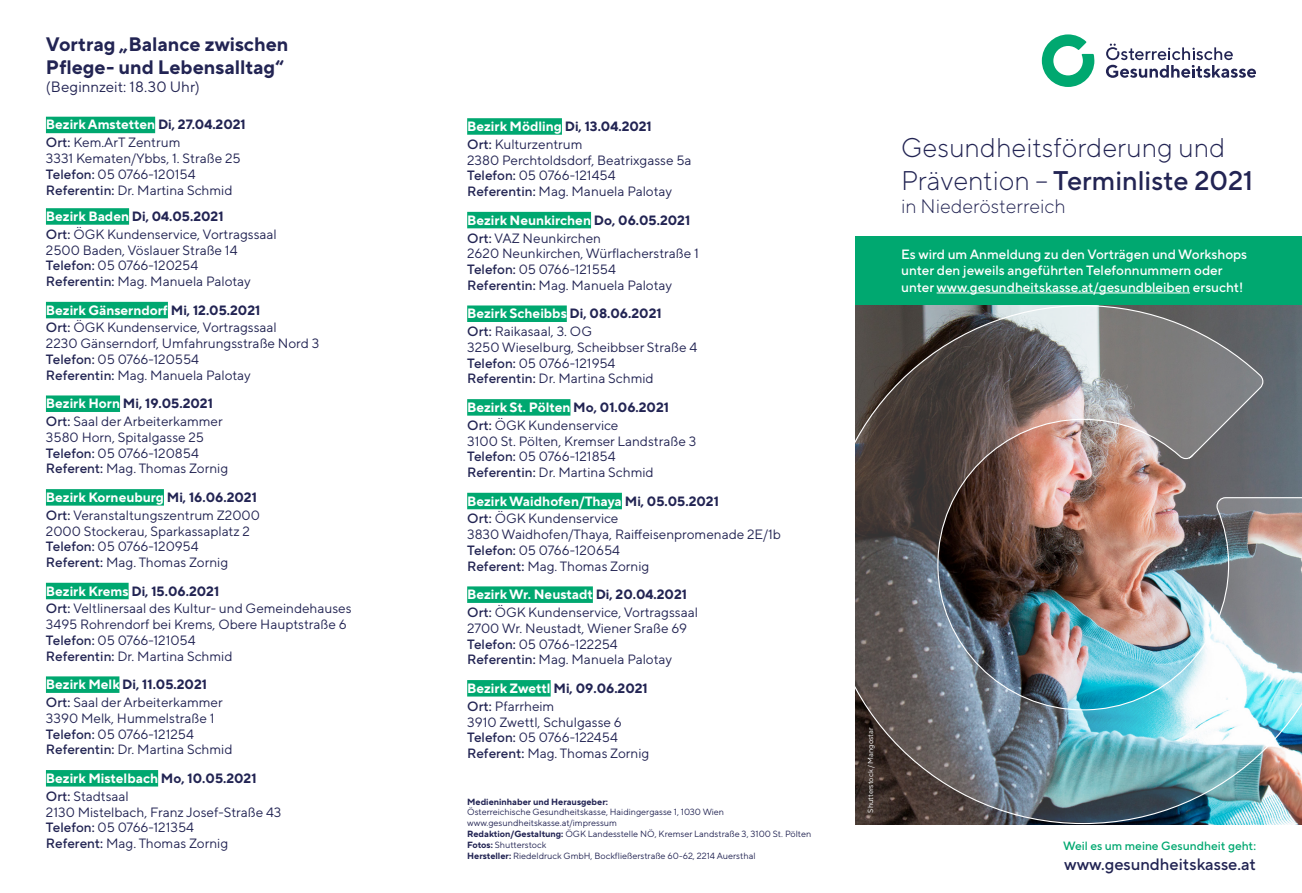
<style>
.page{position:relative;width:1302px;height:893px;background:#fff}
.page>*{position:absolute;margin:0;border:0;box-sizing:border-box;transform-origin:0 0}
.t1{font:300 27px/32.4px "TT Norms Pro";color:#222453}
.t2{font:700 19.5px/23.4px "TT Norms Pro";color:#222453}
.t3{font:300 19.5px "TT Norms Pro";color:#222453}
.t4{font:500 16.5px "TT Norms Pro";color:#222453}
.t5{font:15px "TT Norms Pro";color:#222453}
.t6{font:13.5px/15.8px "TT Norms Pro";color:#222453}
.t7{font:700 13.5px/17.9px "TT Norms Pro";color:#fff}
.t8{font:500 13.5px/16.2px "TT Norms Pro";color:#fff}
.t9{font:700 13.5px/17.9px "TT Norms Pro";color:#222453}
.t10{font:500 12px "TT Norms Pro";color:#00a870}
.t11{font:9px/10.8px "TT Norms Pro";color:#222453}
.t12{font:700 9px "TT Norms Pro";color:#222453}
.t13{font:7.5px "TT Norms Pro";color:#fff}
.s1{color:#222453}
.s2{font-weight:500;color:#222453}
.s3{font-weight:400;color:#222453}
.s4{font-weight:500}
.s5{font-weight:700;color:#fff}
.s6{font-weight:700}
.s7{color:#fff}
.s8{font-weight:400}
</style>
<div class="page">
<div style="left:46px;top:117px;width:109px;height:16px;background:#00a870"></div>
<div style="left:46px;top:208px;width:83px;height:17px;background:#00a870"></div>
<div style="left:46px;top:302px;width:122px;height:16px;background:#00a870"></div>
<div style="left:46px;top:395px;width:74px;height:17px;background:#00a870"></div>
<div style="left:46px;top:489px;width:118px;height:17px;background:#00a870"></div>
<div style="left:46px;top:583px;width:83px;height:16px;background:#00a870"></div>
<div style="left:46px;top:676px;width:73px;height:17px;background:#00a870"></div>
<div style="left:46px;top:770px;width:112px;height:16px;background:#00a870"></div>
<div style="left:467px;top:118px;width:95px;height:17px;background:#00a870"></div>
<div style="left:467px;top:212px;width:124px;height:16px;background:#00a870"></div>
<div style="left:467px;top:305px;width:99px;height:17px;background:#00a870"></div>
<div style="left:467px;top:399px;width:103px;height:17px;background:#00a870"></div>
<div style="left:467px;top:493px;width:155px;height:16px;background:#00a870"></div>
<div style="left:467px;top:586px;width:125px;height:17px;background:#00a870"></div>
<div style="left:467px;top:680px;width:83px;height:16px;background:#00a870"></div>
<svg style="left:1041px;top:34px;width:53px;height:53px"></svg>
<svg style="left:1106px;top:44px;width:149px;height:34px"></svg>
<img style="left:855px;top:305px;width:446px;height:520px">
<div style="left:855px;top:236px;width:446px;height:69px;background:#00a870"></div>
<hr style="left:936px;top:293px;width:253px;height:1px;background:#fff">
<h2 class="t2" style="left:46px;top:32px;width:244px">Vortrag „Balance zwischen<br>Pflege- und Lebensalltag“</h2>
<p class="t5" style="left:46px;top:78px;width:155px">(Beginnzeit: 18.30 Uhr)</p>
<p class="t7" style="left:46px;top:115px;width:201px">Bezirk Amstetten <span class="s1">Di, 27.04.2021<br></span><span class="s2">Ort:</span> <span class="s3">Kem.ArT Zentrum</span></p>
<p class="t6" style="left:46px;top:150px;width:196px">3331 Kematen/Ybbs, 1. Straße 25<br><span class="s4">Telefon:</span> 05 0766-120154<br><span class="s4">Referentin:</span> Dr. Martina Schmid</p>
<p class="t6" style="left:46px;top:207px;width:232px;line-height:17.9px"><span class="s5">Bezirk Baden</span> <span class="s6">Di, 04.05.2021<br></span><span class="s4">Ort:</span> ÖGK Kundenservice, Vortragssaal</p>
<p class="t6" style="left:46px;top:241px;width:206px">2500 Baden, Vöslauer Straße 14<br><span class="s4">Telefon:</span> 05 0766-120254<br><span class="s4">Referentin:</span> Mag. Manuela Palotay</p>
<p class="t6" style="left:46px;top:300px;width:232px;line-height:17.9px"><span class="s5">Bezirk Gänserndorf</span> <span class="s6">Mi, 12.05.2021<br></span><span class="s4">Ort:</span> ÖGK Kundenservice, Vortragssaal</p>
<p class="t6" style="left:46px;top:335px;width:275px">2230 Gänserndorf, Umfahrungsstraße Nord 3<br><span class="s4">Telefon:</span> 05 0766-120554<br><span class="s4">Referentin:</span> Mag. Manuela Palotay</p>
<p class="t6" style="left:46px;top:394px;width:178px;line-height:17.9px"><span class="s5">Bezirk Horn</span> <span class="s6">Mi, 19.05.2021<br></span><span class="s4">Ort:</span> Saal der Arbeiterkammer</p>
<p class="t6" style="left:46px;top:429px;width:184px">3580 Horn, Spitalgasse 25<br><span class="s4">Telefon:</span> 05 0766-120854<br><span class="s4">Referent:</span> Mag. Thomas Zornig</p>
<p class="t6" style="left:46px;top:488px;width:215px;line-height:17.9px"><span class="s5">Bezirk Korneuburg</span> <span class="s6">Mi, 16.06.2021<br></span><span class="s4">Ort:</span> Veranstaltungszentrum Z2000</p>
<p class="t6" style="left:46px;top:522px;width:205px">2000 Stockerau, Sparkassaplatz 2<br><span class="s4">Telefon:</span> 05 0766-120954<br><span class="s4">Referent:</span> Mag. Thomas Zornig</p>
<p class="t6" style="left:46px;top:581px;width:307px;line-height:17.9px"><span class="s5">Bezirk Krems</span> <span class="s6">Di, 15.06.2021<br></span><span class="s4">Ort:</span> Veltlinersaal des Kultur- und Gemeindehauses</p>
<p class="t6" style="left:46px;top:616px;width:302px">3495 Rohrendorf bei Krems, Obere Hauptstraße 6<br><span class="s4">Telefon:</span> 05 0766-121054<br><span class="s4">Referentin:</span> Dr. Martina Schmid</p>
<p class="t6" style="left:46px;top:675px;width:178px;line-height:17.9px"><span class="s5">Bezirk Melk</span> <span class="s6">Di, 11.05.2021<br></span><span class="s4">Ort:</span> Saal der Arbeiterkammer</p>
<p class="t6" style="left:46px;top:710px;width:188px">3390 Melk, Hummelstraße 1<br><span class="s4">Telefon:</span> 05 0766-121254<br><span class="s4">Referentin:</span> Dr. Martina Schmid</p>
<p class="t7" style="left:46px;top:769px;width:212px">Bezirk Mistelbach <span class="s1">Mo, 10.05.2021<br></span><span class="s2">Ort:</span> <span class="s3">Stadtsaal</span></p>
<p class="t6" style="left:46px;top:803px;width:237px">2130 Mistelbach, Franz Josef-Straße 43<br><span class="s4">Telefon:</span> 05 0766-121354<br><span class="s4">Referent:</span> Mag. Thomas Zornig</p>
<p class="t7" style="left:467px;top:117px;width:186px">Bezirk Mödling <span class="s1">Di, 13.04.2021<br></span><span class="s2">Ort:</span> <span class="s3">Kulturzentrum</span></p>
<p class="t6" style="left:467px;top:152px;width:226px">2380 Perchtoldsdorf, Beatrixgasse 5a<br><span class="s4">Telefon:</span> 05 0766-121454<br><span class="s4">Referentin:</span> Mag. Manuela Palotay</p>
<p class="t7" style="left:467px;top:210px;width:224px">Bezirk Neunkirchen <span class="s1">Do, 06.05.2021<br></span><span class="s2">Ort:</span> <span class="s3">VAZ Neunkirchen</span></p>
<p class="t6" style="left:467px;top:245px;width:233px">2620 Neunkirchen, Würflacherstraße 1<br><span class="s4">Telefon:</span> 05 0766-121554<br><span class="s4">Referentin:</span> Mag. Manuela Palotay</p>
<p class="t7" style="left:467px;top:304px;width:196px">Bezirk Scheibbs <span class="s1">Di, 08.06.2021<br></span><span class="s2">Ort:</span> <span class="s3">Raikasaal, 3. OG</span></p>
<p class="t6" style="left:467px;top:339px;width:231px">3250 Wieselburg, Scheibbser Straße 4<br><span class="s4">Telefon:</span> 05 0766-121954<br><span class="s4">Referentin:</span> Dr. Martina Schmid</p>
<p class="t6" style="left:467px;top:398px;width:203px;line-height:17.9px"><span class="s5">Bezirk St. Pölten</span> <span class="s6">Mo, 01.06.2021<br></span><span class="s4">Ort:</span> ÖGK Kundenservice</p>
<p class="t6" style="left:467px;top:432px;width:230px">3100 St. Pölten, Kremser Landstraße 3<br><span class="s4">Telefon:</span> 05 0766-121854<br><span class="s4">Referentin:</span> Dr. Martina Schmid</p>
<p class="t7" style="left:467px;top:491px;width:253px">Bezirk Waidhofen/Thaya <span class="s1">Mi, 05.05.2021<br></span><span class="s2">Ort:</span> <span class="s3">ÖGK Kundenservice</span></p>
<p class="t6" style="left:467px;top:526px;width:315px">3830 Waidhofen/Thaya, Raiffeisenpromenade 2E/1b<br><span class="s4">Telefon:</span> 05 0766-120654<br><span class="s4">Referent:</span> Mag. Thomas Zornig</p>
<p class="t6" style="left:467px;top:585px;width:232px;line-height:17.9px"><span class="s5">Bezirk Wr. Neustadt</span> <span class="s6">Di, 20.04.2021<br></span><span class="s4">Ort:</span> ÖGK Kundenservice, Vortragssaal</p>
<p class="t6" style="left:467px;top:620px;width:221px">2700 Wr. Neustadt, Wiener Sraße 69<br><span class="s4">Telefon:</span> 05 0766-122254<br><span class="s4">Referentin:</span> Mag. Manuela Palotay</p>
<p class="t9" style="left:467px;top:679px;width:182px"><span class="s7">Bezirk Zwettl</span> Mi, 09.06.2021<br><span class="s4">Ort:</span> <span class="s8">Pfarrheim</span></p>
<p class="t6" style="left:467px;top:713px;width:184px">3910 Zwettl, Schulgasse 6<br><span class="s4">Telefon:</span> 05 0766-122454<br><span class="s4">Referent:</span> Mag. Thomas Zornig</p>
<p class="t12" style="left:467px;top:795px;width:142px">Medieninhaber und Herausgeber:</p>
<p class="t11" style="left:467px;top:806px;width:345px">Österreichische Gesundheitskasse, Haidingergasse 1, 1030 Wien www.gesundheitskasse.at/impressum<br><span class="s6">Redaktion/Gestaltung:</span> ÖGK Landesstelle NÖ, Kremser Landstraße 3, 3100 St. Pölten <span class="s6">Fotos:</span> Shutterstock<br><span class="s6">Hersteller:</span> Riedeldruck GmbH, Bockfließerstraße 60-62, 2214 Auersthal</p>
<h1 class="t1" style="left:901px;top:131px;width:353px">Gesundheitsförderung und<br>Prävention – <span class="s4">Terminliste 2021</span></h1>
<h2 class="t3" style="left:901px;top:194px;width:166px">in Niederösterreich</h2>
<p class="t8" style="left:901px;top:246px;width:347px">Es wird um Anmeldung zu den Vorträgen und Workshops unter den jeweils angeführten Telefonnummern oder unter www.gesundheitskasse.at/gesundbleiben ersucht!</p>
<p class="t13" style="left:865px;top:813px;width:86px;rotate:-90deg">Shutterstock / Mangostar</p>
<p class="t10" style="left:1062px;top:838px;width:194px">Weil es um meine Gesundheit geht:</p>
<p class="t4" style="left:1063px;top:853px;width:193px">www.gesundheitskasse.at</p>
</div>
